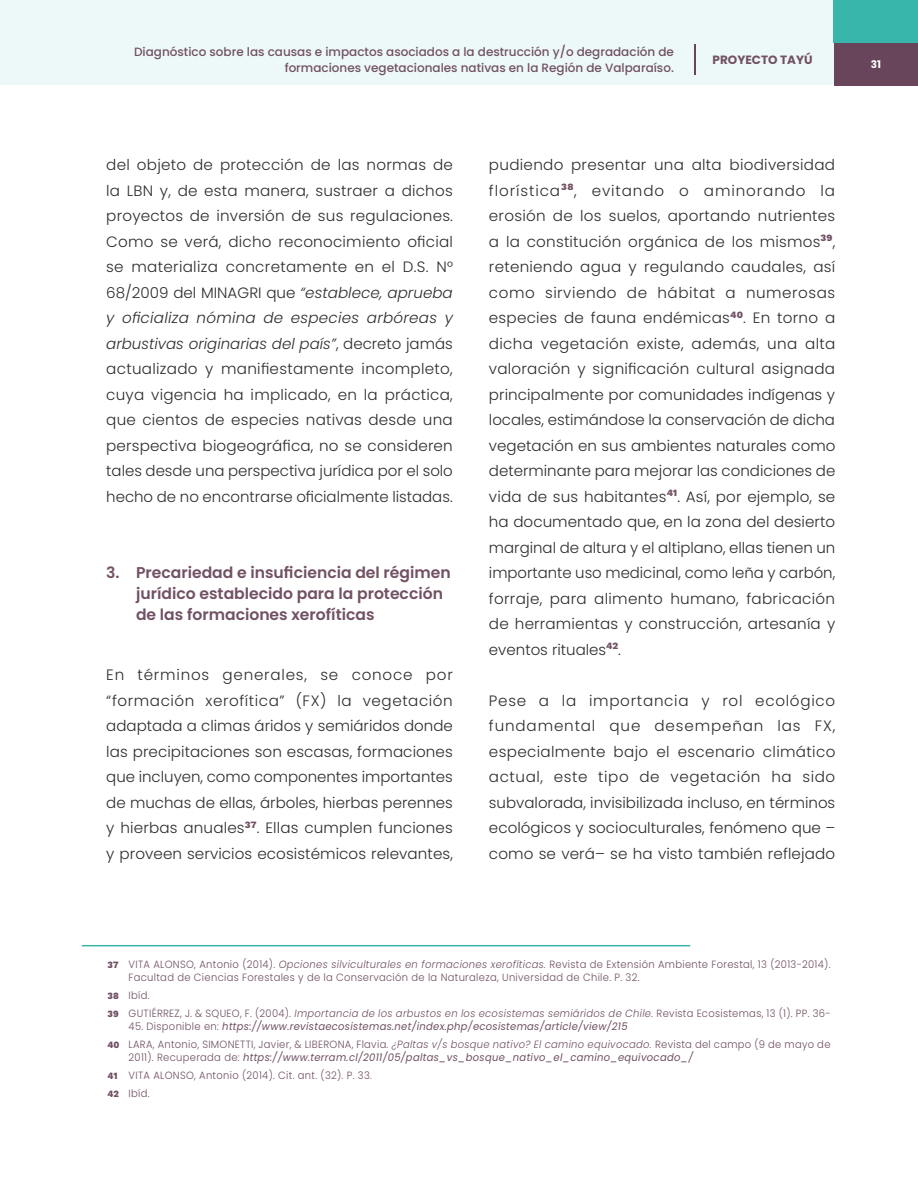
<style>
.page{position:relative;width:918px;height:1188px;background:#fff}
.page>*{position:absolute;margin:0;border:0;box-sizing:border-box;transform-origin:0 0}
.t1{font:600 15.6px/21px "Poppins";color:#715164}
.t2{font:300 15px/25.5px "Poppins";letter-spacing:.005em;color:#2d2d2c;text-align:justify}
.t3{font:500 12px/16.5px "Poppins";color:#715164;text-align:right}
.t4{font:700 12px "Poppins";color:#715164}
.t5{font:300 10.5px/17.7px "Poppins";letter-spacing:.03em;color:#6f4f62;scale:.95 1}
.t6{font:italic 10.5px/17.7px "Poppins";letter-spacing:.03em;color:#6f4f62;scale:.95 1}
.t7{font:700 10.5px "Poppins";color:#fff}
.s1{font-style:italic}
.s2{font-family:"Work Sans";font-weight:800;font-size:9.6px}
.s3{font-weight:400;font-style:italic}
.s4{font-weight:300;font-style:normal}
.s5{font-family:"Work Sans";font-weight:800;font-style:normal;font-size:9.6px}
</style>
<div class="page">
<div style="left:0;top:0;width:918px;height:85px;background:#edf8f8"></div>
<div style="left:834px;top:0;width:84px;height:85px;background:#68455a"></div>
<div style="left:834px;top:0;width:84px;height:43px;background:#38b6ac"></div>
<hr style="left:694px;top:44px;width:2px;height:31px;background:#68455a">
<hr style="left:82px;top:945px;width:608px;height:1px;background:#38b6ac">
<p class="t3" style="left:134px;top:44px;width:541px">Diagnóstico sobre las causas e impactos asociados a la destrucción y/o degradación de formaciones vegetacionales nativas en la Región de Valparaíso.</p>
<p class="t4" style="left:713px;top:52px;width:101px">PROYECTO TAYÚ</p>
<p class="t2" style="left:106px;top:152px;width:348px">del objeto de protección de las normas de la LBN y, de esta manera, sustraer a dichos proyectos de inversión de sus regulaciones.<br>Como se verá, dicho reconocimiento oficial se materializa concretamente en el D.S. N° 68/2009 del MINAGRI que <span class="s1">“establece, aprueba y oficializa nómina de especies arbóreas y arbustivas originarias del país”</span>, decreto jamás actualizado y manifiestamente incompleto, cuya vigencia ha implicado, en la práctica, que cientos de especies nativas desde una perspectiva biogeográfica, no se consideren tales desde una perspectiva jurídica por el solo hecho de no encontrarse oficialmente listadas.</p>
<p class="t1" style="left:136px;top:562px;width:316px;text-indent:-30px">3. Precariedad e insuficiencia del régimen jurídico establecido para la protección de las formaciones xerofíticas</p>
<p class="t2" style="left:106px;top:662px;width:348px">En términos generales, se conoce por “formación xerofítica” (FX) la vegetación adaptada a climas áridos y semiáridos donde las precipitaciones son escasas, formaciones que incluyen, como componentes importantes de muchas de ellas, árboles, hierbas perennes y hierbas anuales<sup>37</sup>. Ellas cumplen funciones y proveen servicios ecosistémicos relevantes,</p>
<p class="t2" style="left:489px;top:152px;width:348px">pudiendo presentar una alta biodiversidad florística<sup>38</sup>, evitando o aminorando la erosión de los suelos, aportando nutrientes a la constitución orgánica de los mismos<sup>39</sup>, reteniendo agua y regulando caudales, así como sirviendo de hábitat a numerosas especies de fauna endémicas<sup>40</sup>. En torno a dicha vegetación existe, además, una alta valoración y significación cultural asignada principalmente por comunidades indígenas y locales, estimándose la conservación de dicha vegetación en sus ambientes naturales como determinante para mejorar las condiciones de vida de sus habitantes<sup>41</sup>. Así, por ejemplo, se ha documentado que, en la zona del desierto marginal de altura y el altiplano, ellas tienen un importante uso medicinal, como leña y carbón, forraje, para alimento humano, fabricación de herramientas y construcción, artesanía y eventos rituales<sup>42</sup>.</p>
<p class="t2" style="left:489px;top:688px;width:348px">Pese a la importancia y rol ecológico fundamental que desempeñan las FX, especialmente bajo el escenario climático actual, este tipo de vegetación ha sido subvalorada, invisibilizada incluso, en términos ecológicos y socioculturales, fenómeno que – como se verá– se ha visto también reflejado</p>
<p class="t7" style="left:871px;top:58px;width:12px">31</p>
<p class="t5" style="left:129px;top:957px;width:740px;line-height:13.5px;text-indent:-21px"><span class="s2">37</span> VITA ALONSO, Antonio (2014). <span class="s1">Opciones silviculturales en formaciones xerofíticas.</span> Revista de Extensión Ambiente Forestal, 13 (2013-2014).<br>Facultad de Ciencias Forestales y de la Conservación de la Naturaleza, Universidad de Chile. P. 32.</p>
<p class="t5" style="left:107px;top:986px;width:763px"><span class="s2">38</span> Ibíd.<br><span class="s2">39</span> GUTIÉRREZ, J. &amp; SQUEO, F. (2004)<span class="s1">. Importancia de los arbustos en los ecosistemas semiáridos de Chile.</span> Revista Ecosistemas, 13 (1). PP. 36-</p>
<p class="t5" style="left:107px;top:1018px;width:763px;text-indent:21px">45. Disponible en: <span class="s3">https://www.revistaecosistemas.net/index.php/ecosistemas/article/view/215<br></span><span class="s2">40</span> LARA, Antonio, SIMONETTI, Javier, &amp; LIBERONA, Flavia<span class="s1">. ¿Paltas v/s bosque nativo? El camino equivocado.</span> Revista del campo (9 de mayo de</p>
<p class="t6" style="left:107px;top:1049px;width:618px;text-indent:21px"><span class="s4">2011). Recuperada de:</span> https://www.terram.cl/2011/05/paltas_vs_bosque_nativo_el_camino_equivocado_/<br><span class="s5">41</span> <span class="s4">VITA ALONSO, Antonio (2014). Cit. ant. (32). P. 33.<br></span><span class="s5">42</span> <span class="s4">Ibíd.</span></p>
</div>
